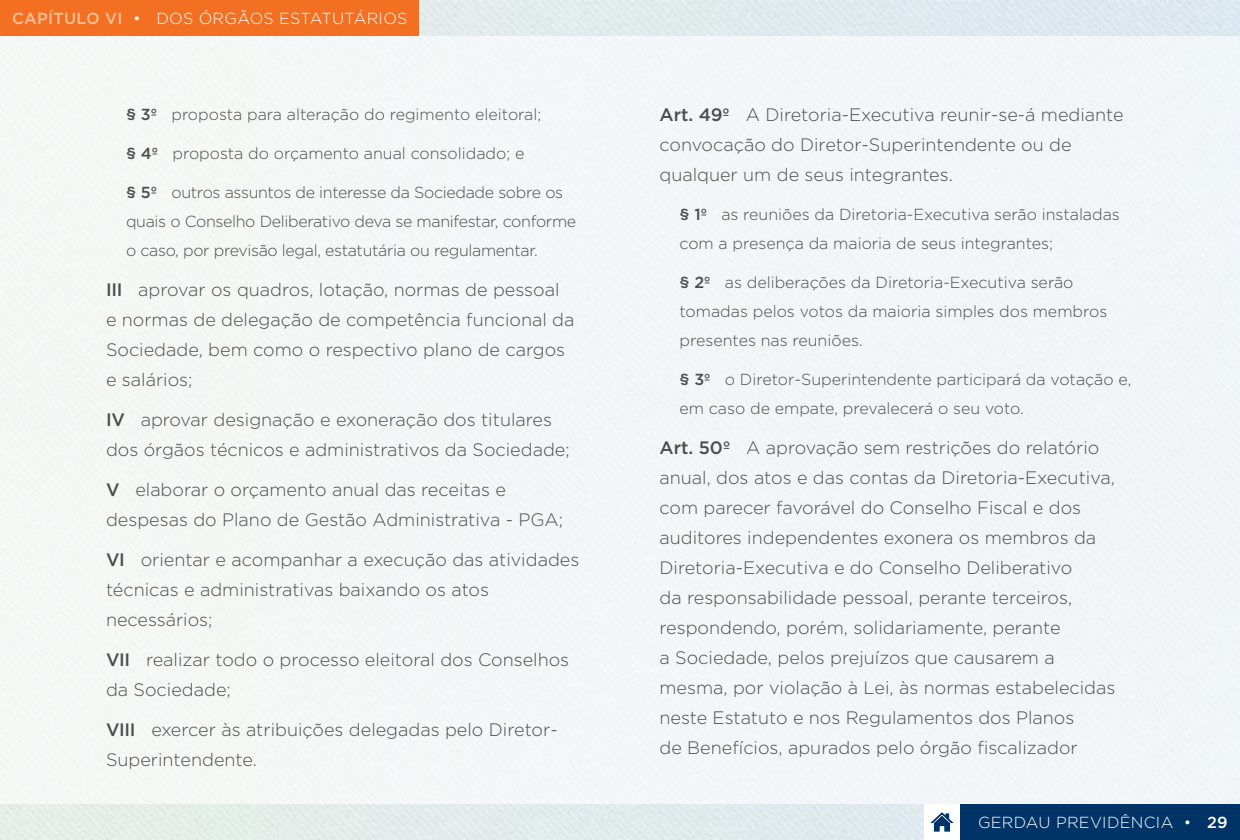
<style>
.page{position:relative;width:1240px;height:840px;background:#fff}
.page>*{position:absolute;margin:0;border:0;box-sizing:border-box;transform-origin:0 0}
.t1{font:300 18px/30px "Gotham";color:#4d4d4d}
.t2{font:300 16px/29px "Gotham";color:#4d4d4d}
.t3{font:300 16px/29px "Gotham";letter-spacing:-.02em;color:#4d4d4d}
.t4{font:300 16px "Gotham";letter-spacing:.02em;color:#fff}
.s1{font-weight:500;color:#fcc198}
.s2{font-weight:500}
</style>
<div class="page">
<div style="left:960px;top:804px;width:280px;height:36px;background:#036"></div>
<svg style="left:931px;top:812px;width:22px;height:20px"></svg>
<div style="left:0;top:36px;width:1240px;height:768px;background:#f2f6f7"></div>
<div style="left:0;top:0;width:419px;height:36px;background:#f36f21"></div>
<p class="t4" style="left:12px;top:8px;width:397px"><span class="s1">CAPÍTULO VI</span> • DOS ÓRGÃOS ESTATUTÁRIOS</p>
<p class="t2" style="left:126px;top:99px;width:417px"><span class="s2">§ 3º</span> proposta para alteração do regimento eleitoral;</p>
<p class="t2" style="left:126px;top:138px;width:400px"><span class="s2">§ 4º</span> proposta do orçamento anual consolidado; e</p>
<p class="t3" style="left:126px;top:177px;width:452px"><span class="s2">§ 5º</span> outros assuntos de interesse da Sociedade sobre os quais o Conselho Deliberativo deva se manifestar, conforme o caso, por previsão legal, estatutária ou regulamentar.</p>
<p class="t1" style="left:106px;top:274px;width:470px"><span class="s2">III</span> aprovar os quadros, lotação, normas de pessoal e normas de delegação de competência funcional da Sociedade, bem como o respectivo plano de cargos e salários;</p>
<p class="t1" style="left:106px;top:404px;width:465px"><span class="s2">IV</span> aprovar designação e exoneração dos titulares dos órgãos técnicos e administrativos da Sociedade;</p>
<p class="t1" style="left:106px;top:474px;width:459px"><span class="s2">V</span> elaborar o orçamento anual das receitas e despesas do Plano de Gestão Administrativa - PGA;</p>
<p class="t1" style="left:106px;top:544px;width:475px"><span class="s2">VI</span> orientar e acompanhar a execução das atividades técnicas e administrativas baixando os atos necessários;</p>
<p class="t1" style="left:106px;top:644px;width:465px"><span class="s2">VII</span> realizar todo o processo eleitoral dos Conselhos da Sociedade;</p>
<p class="t1" style="left:106px;top:714px;width:453px"><span class="s2">VIII</span> exercer às atribuições delegadas pelo Diretor-<br>Superintendente.</p>
<p class="t1" style="left:660px;top:100px;width:466px"><span class="s2">Art. 49º</span> A Diretoria-Executiva reunir-se-á mediante convocação do Diretor-Superintendente ou de qualquer um de seus integrantes.</p>
<p class="t2" style="left:680px;top:200px;width:442px"><span class="s2">§ 1º</span> as reuniões da Diretoria-Executiva serão instaladas com a presença da maioria de seus integrantes;</p>
<p class="t2" style="left:680px;top:268px;width:429px"><span class="s2">§ 2º</span> as deliberações da Diretoria-Executiva serão tomadas pelos votos da maioria simples dos membros presentes nas reuniões.</p>
<p class="t2" style="left:680px;top:365px;width:453px"><span class="s2">§ 3º</span> o Diretor-Superintendente participará da votação e, em caso de empate, prevalecerá o seu voto.</p>
<p class="t1" style="left:660px;top:433px;width:457px"><span class="s2">Art. 50º</span> A aprovação sem restrições do relatório anual, dos atos e das contas da Diretoria-Executiva, com parecer favorável do Conselho Fiscal e dos auditores independentes exonera os membros da Diretoria-Executiva e do Conselho Deliberativo<br>da responsabilidade pessoal, perante terceiros, respondendo, porém, solidariamente, perante<br>a Sociedade, pelos prejuízos que causarem a mesma, por violação à Lei, às normas estabelecidas neste Estatuto e nos Regulamentos dos Planos<br>de Benefícios, apurados pelo órgão fiscalizador</p>
<p class="t4" style="left:978px;top:812px;width:251px">GERDAU PREVIDÊNCIA • <span class="s2">29</span></p>
</div>
